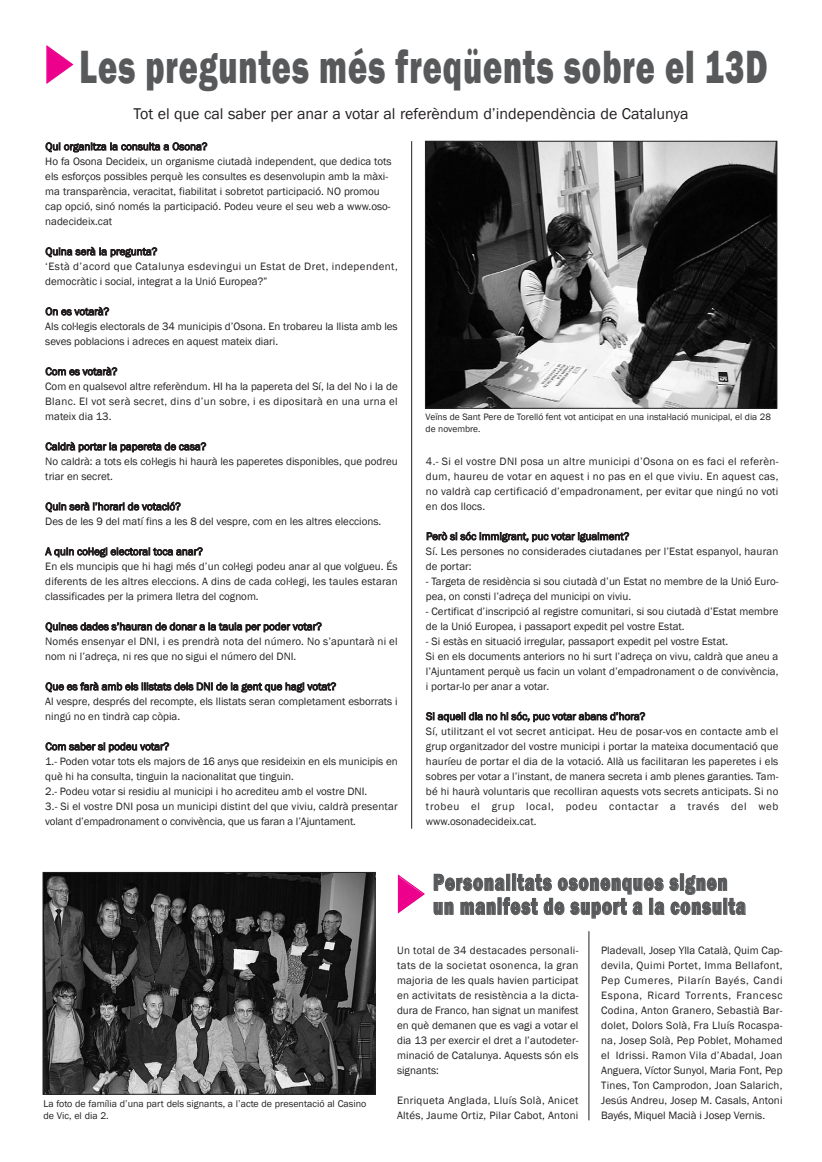
<style>
.page{position:relative;width:822px;height:1162px;background:#fff}
.page>*{position:absolute;margin:0;border:0;box-sizing:border-box;transform-origin:0 0}
.t1{font:800 48px "Franklin Gothic";letter-spacing:.03em;color:#58595b;scale:.68 1}
.t2{font:800 24px/24px "Franklin Gothic";letter-spacing:.06em;color:#58595b;scale:.7 1}
.t3{font:16px "Franklin Gothic";color:#231f20}
.t4{font:11px/15px "Franklin Gothic";color:#231f20}
.t5{font:11px/15px "Franklin Gothic";letter-spacing:.035em;color:#231f20}
.t6{font:10px/12px "Franklin Gothic";color:#231f20}
.t7{font:9.5px/11.4px "Franklin Gothic";color:#231f20}
</style>
<div class="page">
<hr style="left:411px;top:141px;width:1px;height:688px;background:#231f20">
<img style="left:427px;top:143px;width:348px;height:264px">
<div style="left:425px;top:141px;width:352px;height:268px;border:1px solid #231f20"></div>
<img style="left:45px;top:874px;width:328px;height:219px">
<div style="left:43px;top:872px;width:332px;height:223px;border:1px solid #231f20"></div>
<hr style="left:589px;top:931px;width:1px;height:189px;background:#231f20">
<h1 class="t1" style="left:79px;top:39px;width:1013px">Les preguntes més freqüents sobre el 13D</h1>
<h3 class="t3" style="left:134px;top:104px;width:557px">Tot el que cal saber per anar a votar al referèndum d’independència de Catalunya</h3>
<p class="t4" style="left:45px;top:139px;width:348px">Qui organitza la consulta a Osona?<br>Ho fa Osona Decideix, un organisme ciutadà independent, que dedica tots els esforços possibles perquè les consultes es desenvolupin amb la màxi&shy;ma transparència, veracitat, fiabilitat i sobretot participació. NO promou cap opció, sinó només la participació. Podeu veure el seu web a www.oso&shy;nadecideix.cat</p>
<p class="t4" style="left:45px;top:244px;width:354px">Quina serà la pregunta?<br>‘Està d’acord que Catalunya esdevingui un Estat de Dret, independent, democràtic i social, integrat a la Unió Europea?”</p>
<p class="t4" style="left:45px;top:304px;width:354px">On es votarà?<br>Als col·legis electorals de 34 municipis d’Osona. En trobareu la llista amb les seves poblacions i adreces en aquest mateix diari.</p>
<p class="t4" style="left:45px;top:364px;width:354px">Com es votarà?<br>Com en qualsevol altre referèndum. HI ha la papereta del Sí, la del No i la de Blanc. El vot serà secret, dins d’un sobre, i es dipositarà en una urna el mateix dia 13.</p>
<p class="t4" style="left:45px;top:439px;width:354px">Caldrà portar la papereta de casa?<br>No caldrà: a tots els col·legis hi haurà les paperetes disponibles, que podreu triar en secret.</p>
<p class="t4" style="left:45px;top:499px;width:338px">Quin serà l’horari de votació?<br>Des de les 9 del matí fins a les 8 del vespre, com en les altres eleccions.</p>
<p class="t4" style="left:45px;top:544px;width:354px">A quin col·legi electoral toca anar?<br>En els muncipis que hi hagi més d’un col·legi podeu anar al que volgueu. És diferents de les altres eleccions. A dins de cada col·legi, les taules estaran classificades per la primera lletra del cognom.</p>
<p class="t4" style="left:45px;top:619px;width:354px">Quines dades s’hauran de donar a la taula per poder votar?<br>Només ensenyar el DNI, i es prendrà nota del número. No s’apuntarà ni el nom ni l’adreça, ni res que no sigui el número del DNI.</p>
<p class="t4" style="left:45px;top:679px;width:354px">Que es farà amb els llistats dels DNI de la gent que hagi votat?<br>Al vespre, després del recompte, els llistats seran completament esborrats i ningú no en tindrà cap còpia.</p>
<p class="t4" style="left:45px;top:739px;width:354px">Com saber si podeu votar?<br>1.- Poden votar tots els majors de 16 anys que resideixin en els municipis en què hi ha consulta, tinguin la nacionalitat que tinguin.<br>2.- Podeu votar si residiu al municipi i ho acrediteu amb el vostre DNI.<br>3.- Si el vostre DNI posa un municipi distint del que viviu, caldrà presentar volant d’empadronament o convivència, que us faran a l’Ajuntament.</p>
<p class="t7" style="left:426px;top:411px;width:347px">Veïns de Sant Pere de Torelló fent vot anticipat en una instal·lació municipal, el dia 28 de novembre.</p>
<p class="t4" style="left:426px;top:454px;width:354px;text-align:justify">4.- Si el vostre DNI posa un altre municipi d’Osona on es faci el referèn&shy;dum, haureu de votar en aquest i no pas en el que viviu. En aquest cas, no valdrà cap certificació d’empadronament, per evitar que ningú no voti en dos llocs.</p>
<p class="t4" style="left:426px;top:529px;width:354px">Però si sóc immigrant, puc votar igualment?<br>Sí. Les persones no considerades ciutadanes per l’Estat espanyol, hauran de portar:</p>
<p class="t4" style="left:426px;top:574px;width:354px">- Targeta de residència si sou ciutadà d’un Estat no membre de la Unió Euro&shy;pea, on consti l’adreça del municipi on viviu.</p>
<p class="t4" style="left:426px;top:604px;width:354px">- Certificat d’inscripció al registre comunitari, si sou ciutadà d’Estat membre de la Unió Europea, i passaport expedit pel vostre Estat.</p>
<p class="t4" style="left:426px;top:634px;width:354px">- Si estàs en situació irregular, passaport expedit pel vostre Estat.<br>Si en els documents anteriors no hi surt l’adreça on vivu, caldrà que aneu a l’Ajuntament perquè us facin un volant d’empadronament o de convivència, i portar-lo per anar a votar.</p>
<p class="t4" style="left:426px;top:709px;width:354px">Si aquell dia no hi sóc, puc votar abans d’hora?<br>Sí, utilitzant el vot secret anticipat. Heu de posar-vos en contacte amb el grup organitzador del vostre municipi i portar la mateixa documentació que hauríeu de portar el dia de la votació. Allà us facilitaran les paperetes i els sobres per votar a l’instant, de manera secreta i amb plenes garanties. Tam&shy;bé hi haurà voluntaris que recolliran aquests vots secrets anticipats. Si no trobeu el grup local, podeu contactar a través del web www.osonadecideix.cat.</p>
<h2 class="t2" style="left:433px;top:870px;width:448px">Personalitats osonenques signen un manifest de suport a la consulta</h2>
<p class="t6" style="left:44px;top:1097px;width:324px">La foto de família d’una part dels signants, a l’acte de presentació al Casino de Vic, el dia 2.</p>
<p class="t4" style="left:397px;top:943px;width:183px;text-align:justify">Un total de 34 destacades personali&shy;tats de la societat osonenca, la gran majoria de les quals havien participat en activitats de resistència a la dicta&shy;dura de Franco, han signat un manifest en què demanen que es vagi a votar el dia 13 per exercir el dret a l’autodeter&shy;minació de Catalunya. Aquests són els signants:</p>
<p class="t5" style="left:397px;top:1093px;width:183px">Enriqueta Anglada, Lluís Solà, Anicet<br>Altés, Jaume Ortiz, Pilar Cabot, Antoni</p>
<p class="t4" style="left:601px;top:943px;width:183px;text-align:justify">Pladevall, Josep Ylla Català, Quim Cap&shy;devila, Quimi Portet, Imma Bellafont, Pep Cumeres, Pilarín Bayés, Candi Espona, Ricard Torrents, Francesc Codina, Anton Granero, Sebastià Bar&shy;dolet, Dolors Solà, Fra Lluís Rocaspa&shy;na, Josep Solà, Pep Poblet, Mohamed el Idrissi. Ramon Vila d’Abadal, Joan Anguera, Víctor Sunyol, Maria Font, Pep Tines, Ton Camprodon, Joan Salarich, Jesús Andreu, Josep M. Casals, Antoni Bayés, Miquel Macià i Josep Vernis.</p>
</div>
